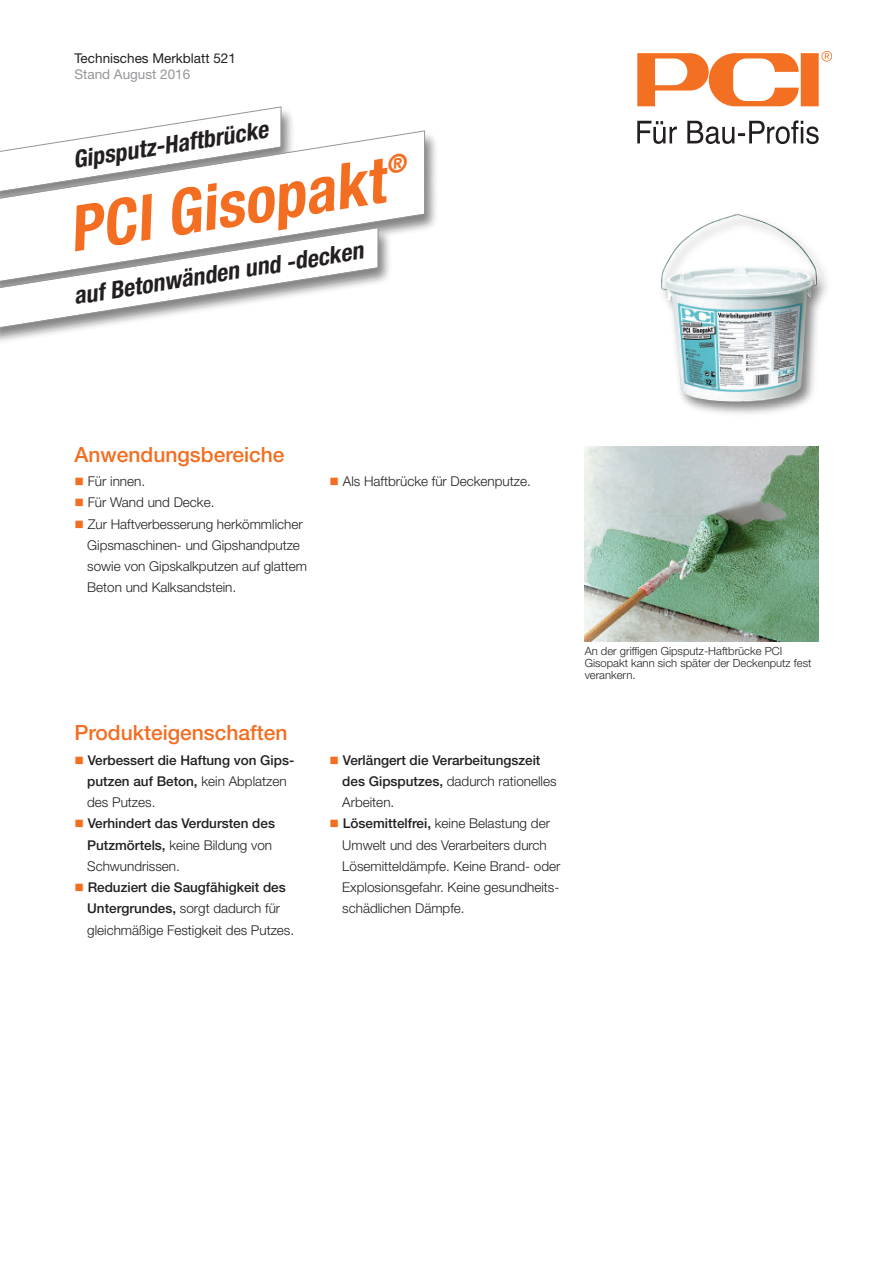
<style>
.page{position:relative;width:893px;height:1263px;background:#fff}
.page>*{position:absolute;margin:0;border:0;box-sizing:border-box;transform-origin:0 0}
.t1{font:italic 700 condensed 63px "Helvetica Neue LT Pro";color:#f36e21}
.t2{font:italic 700 condensed 24px "Helvetica Neue LT Pro";color:#231f20}
.t3{font:500 21px "Helvetica Neue LT Pro";color:#f36e21}
.t4{font:300 13.5px/21.3px "Helvetica Neue LT Pro";color:#231f20}
.t5{font:500 13.5px/21.3px "Helvetica Neue LT Pro";color:#231f20}
.t6{font:13.5px "Helvetica Neue LT Pro";color:#231f20}
.t7{font:13.5px "Helvetica Neue LT Pro";color:#939598}
.t8{font:300 11.25px/12px "Helvetica Neue LT Pro";color:#231f20}
.s1{color:#f36e21}
.s2{font-weight:300}
.s3{font-weight:500}
</style>
<div class="page">
<svg style="left:183px;top:106px;width:99px;height:16px"></svg>
<img style="left:133px;top:122px;width:303px;height:107px">
<svg style="left:1px;top:130px;width:424px;height:102px"></svg>
<img style="left:684px;top:262px;width:143px;height:152px">
<img style="left:661px;top:214px;width:156px;height:187px">
<img style="left:1px;top:219px;width:404px;height:123px">
<svg style="left:1px;top:227px;width:378px;height:103px"></svg>
<img style="left:585px;top:446px;width:234px;height:196px">
<svg style="left:637px;top:51px;width:195px;height:94px"></svg>
<svg style="left:388px;top:153px;width:19px;height:21px"></svg>
<p class="t6" style="left:74px;top:53px;width:163px">Technisches Merkblatt 521</p>
<p class="t7" style="left:74px;top:69px;width:117px">Stand August 2016</p>
<h2 class="t2" style="left:72px;top:151px;width:199px;rotate:-9deg">Gipsputz-Haftbrücke</h2>
<h1 class="t1" style="left:65px;top:207px;width:320px;rotate:-9deg">PCI Gisopakt</h1>
<h2 class="t2" style="left:72px;top:287px;width:294px;rotate:-9deg">auf Betonwänden und -decken</h2>
<h3 class="t3" style="left:74px;top:446px;width:212px">Anwendungsbereiche</h3>
<p class="t4" style="left:74px;top:472px;width:72px"><span class="s1">■</span> Für innen.</p>
<p class="t4" style="left:74px;top:493px;width:142px"><span class="s1">■</span> Für Wand und Decke.</p>
<p class="t4" style="left:87px;top:514px;width:221px;text-indent:-13px"><span class="s1">■</span> Zur Haftverbesserung herkömmlicher Gipsmaschinen- und Gipshandputze sowie von Gipskalkputzen auf glattem Beton und Kalksandstein.</p>
<h3 class="t3" style="left:74px;top:725px;width:215px">Produkteigenschaften</h3>
<p class="t5" style="left:87px;top:750px;width:209px;text-indent:-13px"><span class="s1">■</span> Verbessert die Haftung von Gips&shy;putzen auf Beton, <span class="s2">kein Abplatzen des Putzes.</span></p>
<p class="t5" style="left:87px;top:814px;width:189px;text-indent:-13px"><span class="s1">■</span> Verhindert das Verdursten des<br>Putzmörtels, <span class="s2">keine Bildung von<br>Schwundrissen.</span></p>
<p class="t4" style="left:87px;top:878px;width:209px;text-indent:-13px"><span class="s1">■</span> <span class="s3">Reduziert die Saugfähigkeit des<br>Untergrundes,</span> sorgt dadurch für gleichmäßige Festigkeit des Putzes.</p>
<p class="t4" style="left:330px;top:472px;width:203px"><span class="s1">■</span> Als Haftbrücke für Deckenputze.</p>
<p class="t8" style="left:585px;top:646px;width:228px">An der griffigen Gipsputz-Haftbrücke PCI<br>Gisopakt kann sich später der Deckenputz fest verankern.</p>
<p class="t5" style="left:342px;top:750px;width:216px;text-indent:-13px"><span class="s1">■</span> Verlängert die Verarbeitungszeit des Gipsputzes, <span class="s2">dadurch rationelles<br>Arbeiten.</span></p>
<p class="t4" style="left:342px;top:814px;width:220px;text-indent:-13px"><span class="s1">■</span> <span class="s3">Lösemittelfrei,</span> keine Belastung der Umwelt und des Verarbeiters durch Lösemitteldämpfe. Keine Brand- oder Explosionsgefahr. Keine gesundheits&shy;schädlichen Dämpfe.</p>
</div>
